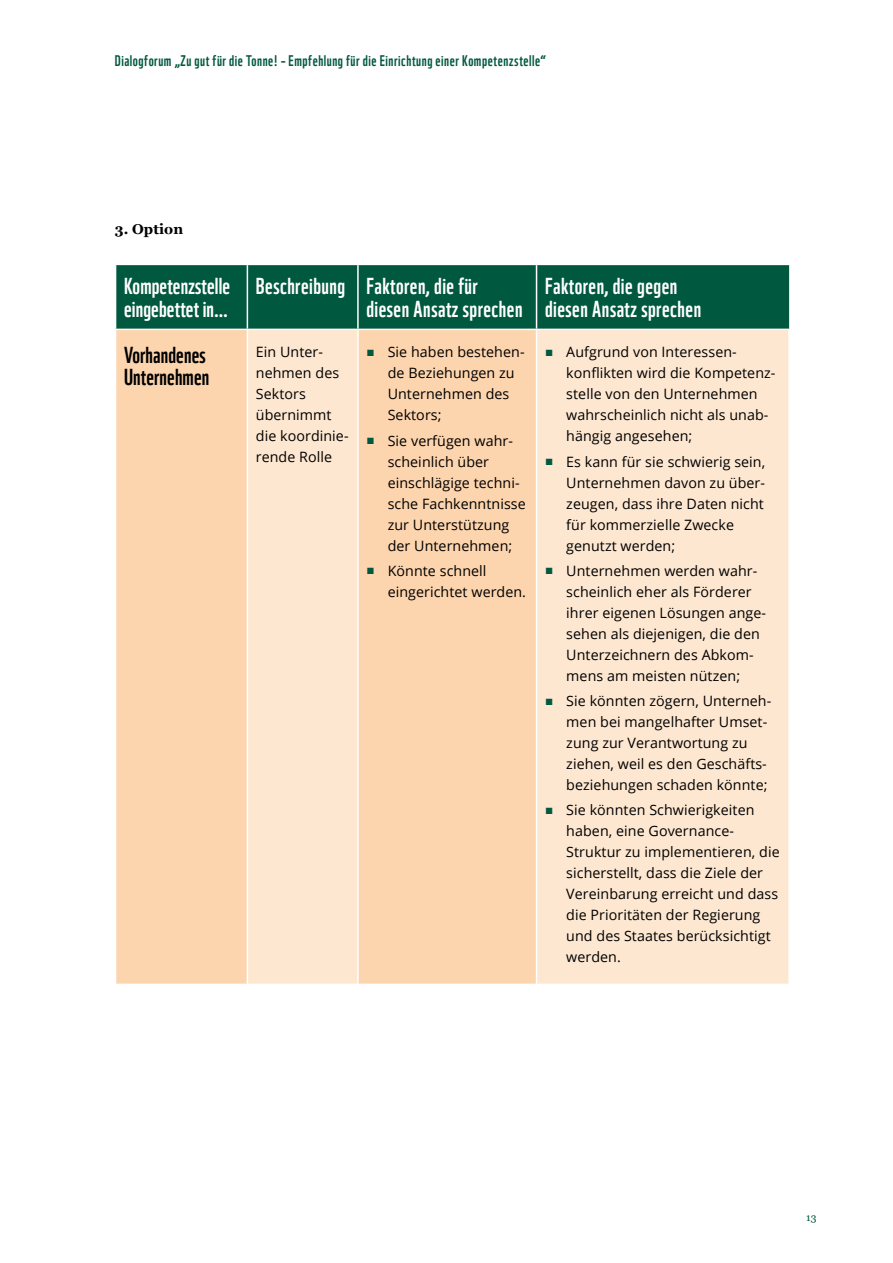
<style>
.page{position:relative;width:893px;height:1263px;background:#fff}
.page>*{position:absolute;margin:0;border:0;box-sizing:border-box;transform-origin:0 0}
.t1{font:22.5px/22.5px "WWF";letter-spacing:.02em;color:#fff}
.t2{font:22.5px/22.5px "WWF";letter-spacing:.005em;color:#000}
.t3{font:15px "WWF";letter-spacing:.035em;color:#00583f}
.t4{font:14.25px/21px "Open Sans";letter-spacing:.005em;color:#000}
.t5{font:700 14.25px "Georgia";letter-spacing:.005em;color:#000}
.t6{font:10.5px "Georgia";color:#00583f}
.s1{font-family:"Arial";font-size:13.5px;color:#00583f}
</style>
<div class="page">
<div style="left:116px;top:265px;width:673px;height:64px;background:#00583f"></div>
<div style="left:116px;top:330px;width:131px;height:654px;background:#fcd4ad"></div>
<svg style="left:248px;top:330px;width:540px;height:654px;background:#fce0c5"></svg>
<hr style="left:247px;top:265px;width:1px;height:64px;background:#fff">
<hr style="left:357px;top:265px;width:2px;height:64px;background:#fff">
<hr style="left:536px;top:265px;width:1px;height:64px;background:#fff">
<hr style="left:357px;top:330px;width:2px;height:654px;background:#fff">
<hr style="left:536px;top:330px;width:1px;height:654px;background:#fff">
<p class="t3" style="left:115px;top:49px;width:433px">Dialogforum „Zu gut für die Tonne! – Empfehlung für die Einrichtung einer Kompetenzstelle“</p>
<p class="t5" style="left:115px;top:218px;width:70px">3. Option</p>
<h1 class="t1" style="left:124px;top:273px;width:108px">Kompetenzstelle eingebettet in…</h1>
<h1 class="t1" style="left:366px;top:273px;width:158px;text-indent:-111px">Beschreibung Faktoren, die für diesen Ansatz sprechen</h1>
<h1 class="t1" style="left:545px;top:273px;width:158px">Faktoren, die gegen diesen Ansatz sprechen</h1>
<h1 class="t2" style="left:124px;top:341px;width:87px">Vorhandenes<br>Unternehmen</h1>
<p class="t4" style="left:256px;top:341px;width:94px">Ein Unter&shy;nehmen des<br>Sektors übernimmt die koordinie&shy;rende Rolle</p>
<p class="t4" style="left:388px;top:341px;width:138px;text-indent:-21px"><span class="s1">■</span> Sie haben bestehen&shy;de Beziehungen zu<br>Unternehmen des<br>Sektors;</p>
<p class="t4" style="left:566px;top:341px;width:211px;text-indent:-21px"><span class="s1">■</span> Aufgrund von Interessen&shy;konflikten wird die Kompetenz&shy;stelle von den Unternehmen wahrscheinlich nicht als unab&shy;hängig angesehen;</p>
<p class="t4" style="left:566px;top:450px;width:200px;text-indent:-21px"><span class="s1">■</span> Es kann für sie schwierig sein,<br>Unternehmen davon zu über&shy;zeugen, dass ihre Daten nicht für kommerzielle Zwecke genutzt werden;</p>
<p class="t4" style="left:566px;top:560px;width:201px;text-indent:-21px"><span class="s1">■</span> Unternehmen werden wahr&shy;scheinlich eher als Förderer ihrer eigenen Lösungen ange&shy;sehen als diejenigen, die den<br>Unterzeichnern des Abkom&shy;mens am meisten nützen;</p>
<p class="t4" style="left:566px;top:690px;width:207px;text-indent:-21px"><span class="s1">■</span> Sie könnten zögern, Unterneh&shy;men bei mangelhafter Umset&shy;zung zur Verantwortung zu ziehen, weil es den Geschäfts&shy;beziehungen schaden könnte;</p>
<p class="t4" style="left:566px;top:799px;width:215px;text-indent:-21px"><span class="s1">■</span> Sie könnten Schwierigkeiten haben, eine Governance-<br>Struktur zu implementieren, die sicherstellt, dass die Ziele der<br>Vereinbarung erreicht und dass die Prioritäten der Regierung und des Staates berücksichtigt werden.</p>
<p class="t4" style="left:388px;top:429px;width:140px;text-indent:-21px"><span class="s1">■</span> Sie verfügen wahr&shy;scheinlich über einschlägige techni&shy;sche Fachkenntnisse zur Unterstützung der Unternehmen;</p>
<p class="t4" style="left:388px;top:560px;width:140px;text-indent:-21px"><span class="s1">■</span> Könnte schnell eingerichtet werden.</p>
<p class="t6" style="left:806px;top:1209px;width:12px">13</p>
</div>
